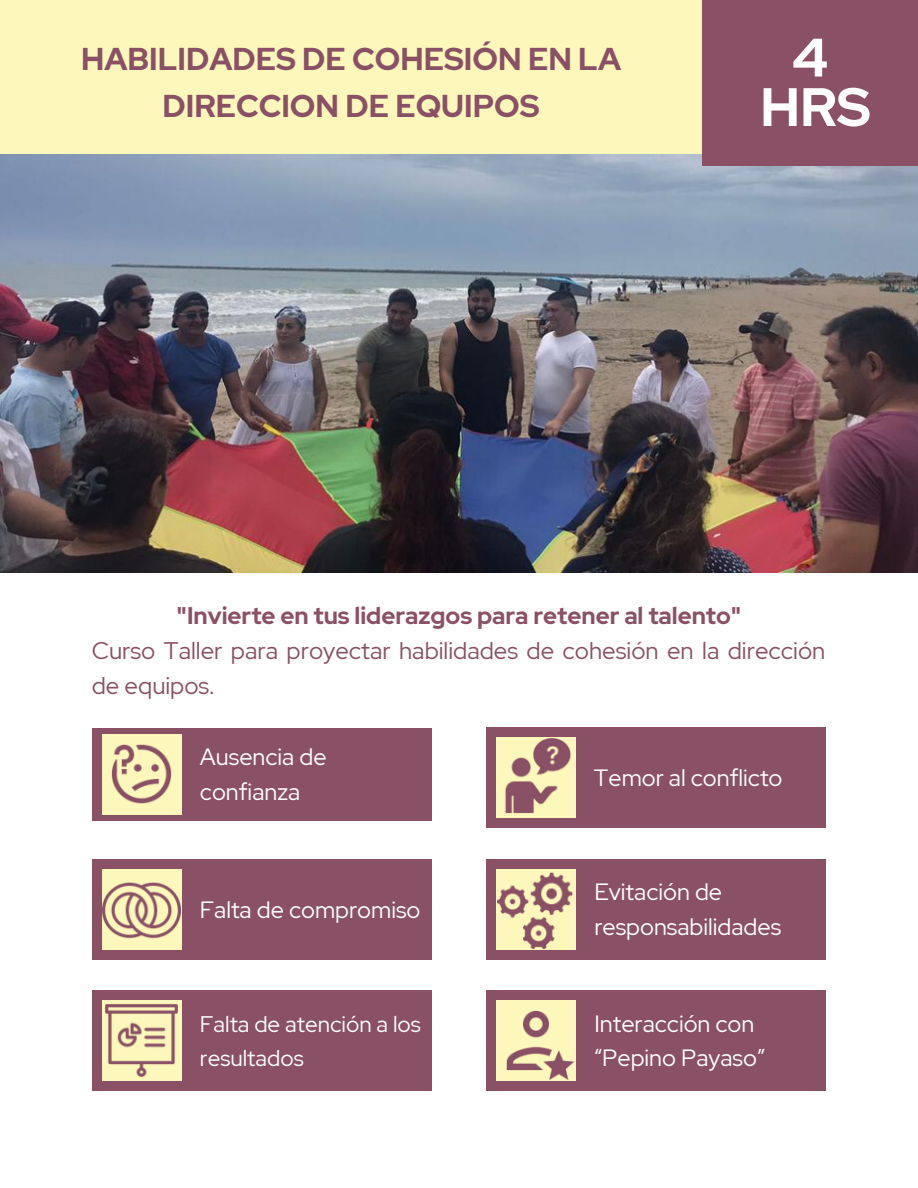
<style>
.page{position:relative;width:918px;height:1188px;background:#fff}
.page>*{position:absolute;margin:0;border:0;box-sizing:border-box;transform-origin:0 0}
.t1{font:700 54px/49.5px "Red Hat Display";color:#fff;text-align:center}
.t2{font:700 31.5px/47.2px "Red Hat Display";color:#8a5066;text-align:center}
.t3{font:24px/34.8px "Red Hat Display";color:#8a5066}
.t4{font:700 24px "Red Hat Display";color:#8a5066}
.t5{font:23.55px/34.2px "Red Hat Display";color:#fff}
.t6{font:22.5px/33.8px "Red Hat Display";color:#fff}
</style>
<div class="page">
<div style="left:0;top:0;width:715px;height:154px;background:#fcf8bc"></div>
<img style="left:0;top:154px;width:918px;height:419px">
<div style="left:702px;top:0;width:216px;height:165px;background:#8a5066"></div>
<div style="left:92px;top:728px;width:340px;height:92px;background:#8a5066"></div>
<div style="left:102px;top:734px;width:79px;height:81px;background:#fcf8bc"></div>
<div style="left:486px;top:728px;width:340px;height:100px;background:#8a5066"></div>
<svg style="left:496px;top:737px;width:80px;height:81px"></svg>
<div style="left:92px;top:859px;width:340px;height:101px;background:#8a5066"></div>
<div style="left:102px;top:869px;width:79px;height:81px;background:#fcf8bc"></div>
<div style="left:92px;top:991px;width:340px;height:100px;background:#8a5066"></div>
<div style="left:102px;top:1000px;width:79px;height:81px;background:#fcf8bc"></div>
<div style="left:486px;top:859px;width:340px;height:101px;background:#8a5066"></div>
<div style="left:496px;top:869px;width:80px;height:81px;background:#fcf8bc"></div>
<div style="left:486px;top:991px;width:340px;height:100px;background:#8a5066"></div>
<div style="left:496px;top:1000px;width:80px;height:81px;background:#fcf8bc"></div>
<img style="left:111px;top:744px;width:61px;height:60px">
<img style="left:497px;top:739px;width:78px;height:78px">
<img style="left:103px;top:882px;width:77px;height:57px">
<img style="left:497px;top:872px;width:76px;height:76px">
<img style="left:105px;top:1004px;width:73px;height:73px">
<img style="left:506px;top:1010px;width:68px;height:70px">
<h2 class="t2" style="left:81px;top:35px;width:541px">HABILIDADES DE COHESIÓN EN LA<br>DIRECCION DE EQUIPOS</h2>
<h1 class="t1" style="left:760px;top:32px;width:112px">4<br>HRS</h1>
<p class="t4" style="left:177px;top:600px;width:566px">"Invierte en tus liderazgos para retener al talento"</p>
<p class="t3" style="left:92px;top:633px;width:735px">Curso Taller para proyectar habilidades de cohesión en la dirección de equipos.</p>
<p class="t5" style="left:200px;top:740px;width:128px">Ausencia de confianza</p>
<p class="t5" style="left:200px;top:892px;width:222px">Falta de compromiso</p>
<p class="t6" style="left:200px;top:1007px;width:222px">Falta de atención a los resultados</p>
<p class="t5" style="left:594px;top:761px;width:190px">Temor al conflicto</p>
<p class="t5" style="left:594px;top:875px;width:188px">Evitación de responsabilidades</p>
<p class="t5" style="left:594px;top:1006px;width:172px">Interacción con “Pepino Payaso”</p>
</div>
